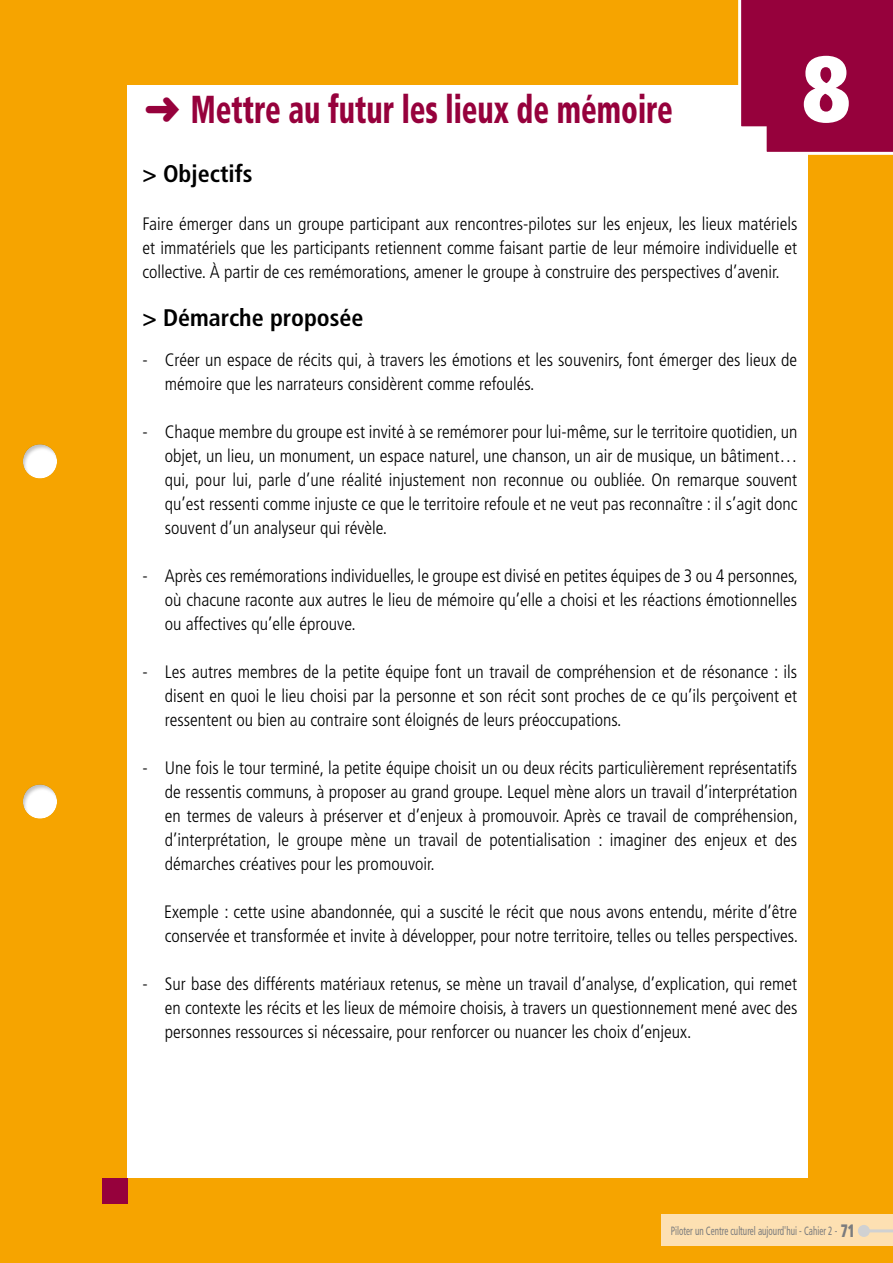
<style>
.page{position:relative;width:893px;height:1263px;background:#f6a400}
.page>*{position:absolute;margin:0;border:0;box-sizing:border-box;transform-origin:0 0}
.t1{font:900 condensed 93px "Frutiger";color:#fff}
.t2{font:900 condensed 39px "Frutiger";color:#96013c;scale:.75 1}
.t3{font:700 condensed 24px "Frutiger";color:#000}
.t4{font:300 condensed 18px/24px "Frutiger";color:#000;text-align:justify}
.t5{font:condensed 12px "Frutiger";color:#7b7c7e;scale:.75 1}
.s1{font-weight:900;font-size:18px}
</style>
<div class="page">
<div style="left:128px;top:85px;width:680px;height:1093px;background:#fff"></div>
<div style="left:21px;top:441px;width:37px;height:38px;background:#000;opacity:.25"></div>
<div style="left:21px;top:782px;width:37px;height:37px;background:#000;opacity:.25"></div>
<div style="left:661px;top:1214px;width:232px;height:32px;background:#fde0b2"></div>
<svg style="left:738px;top:0;width:155px;height:155px;background:#9d1248"></svg>
<div style="left:102px;top:1178px;width:26px;height:26px;background:#96013c"></div>
<hr style="left:864px;top:1229px;width:29px;height:3px;background:#d0d1d2">
<div style="left:858px;top:1225px;width:12px;height:12px;background:#d0d1d2;border-radius:50%"></div>
<p class="t2" style="left:145px;top:86px;width:706px">➜ Mettre au futur les lieux de mémoire</p>
<p class="t1" style="left:802px;top:33px;width:50px">8</p>
<p class="t3" style="left:142px;top:159px;width:111px">&gt; Objectifs</p>
<p class="t4" style="left:142px;top:212px;width:656px">Faire émerger dans un groupe participant aux rencontres-pilotes sur les enjeux, les lieux matériels et immatériels que les participants retiennent comme faisant partie de leur mémoire individuelle et collective. À partir de ces remémorations, amener le groupe à construire des perspectives d’avenir.</p>
<p class="t3" style="left:142px;top:303px;width:223px">&gt; Démarche proposée</p>
<p class="t4" style="left:165px;top:348px;width:634px;text-indent:-22px">- Créer un espace de récits qui, à travers les émotions et les souvenirs, font émerger des lieux de mémoire que les narrateurs considèrent comme refoulés.</p>
<p class="t4" style="left:165px;top:420px;width:634px;text-indent:-22px">- Chaque membre du groupe est invité à se remémorer pour lui-même, sur le territoire quotidien, un objet, un lieu, un monument, un espace naturel, une chanson, un air de musique, un bâtiment… qui, pour lui, parle d’une réalité injustement non reconnue ou oubliée. On remarque souvent qu’est ressenti comme injuste ce que le territoire refoule et ne veut pas reconnaître : il s’agit donc souvent d’un analyseur qui révèle.</p>
<p class="t4" style="left:165px;top:564px;width:635px;text-indent:-22px">- Après ces remémorations individuelles, le groupe est divisé en petites équipes de 3 ou 4 personnes, où chacune raconte aux autres le lieu de mémoire qu’elle a choisi et les réactions émotionnelles ou affectives qu’elle éprouve.</p>
<p class="t4" style="left:165px;top:660px;width:634px;text-indent:-22px">- Les autres membres de la petite équipe font un travail de compréhension et de résonance : ils disent en quoi le lieu choisi par la personne et son récit sont proches de ce qu’ils perçoivent et ressentent ou bien au contraire sont éloignés de leurs préoccupations.</p>
<p class="t4" style="left:165px;top:756px;width:634px;text-indent:-22px">- Une fois le tour terminé, la petite équipe choisit un ou deux récits particulièrement représentatifs de ressentis communs, à proposer au grand groupe. Lequel mène alors un travail d’interprétation en termes de valeurs à préserver et d’enjeux à promouvoir. Après ce travail de compréhension, d’interprétation, le groupe mène un travail de potentialisation : imaginer des enjeux et des démarches créatives pour les promouvoir.</p>
<p class="t4" style="left:164px;top:900px;width:635px">Exemple : cette usine abandonnée, qui a suscité le récit que nous avons entendu, mérite d’être conservée et transformée et invite à développer, pour notre territoire, telles ou telles perspectives.</p>
<p class="t4" style="left:165px;top:972px;width:634px;text-indent:-22px">- Sur base des différents matériaux retenus, se mène un travail d’analyse, d’explication, qui remet en contexte les récits et les lieux de mémoire choisis, à travers un questionnement mené avec des personnes ressources si nécessaire, pour renforcer ou nuancer les choix d’enjeux.</p>
<p class="t5" style="left:671px;top:1224px;width:247px">Piloter un Centre culturel aujourd'hui - Cahier 2 - <span class="s1">71</span></p>
</div>
